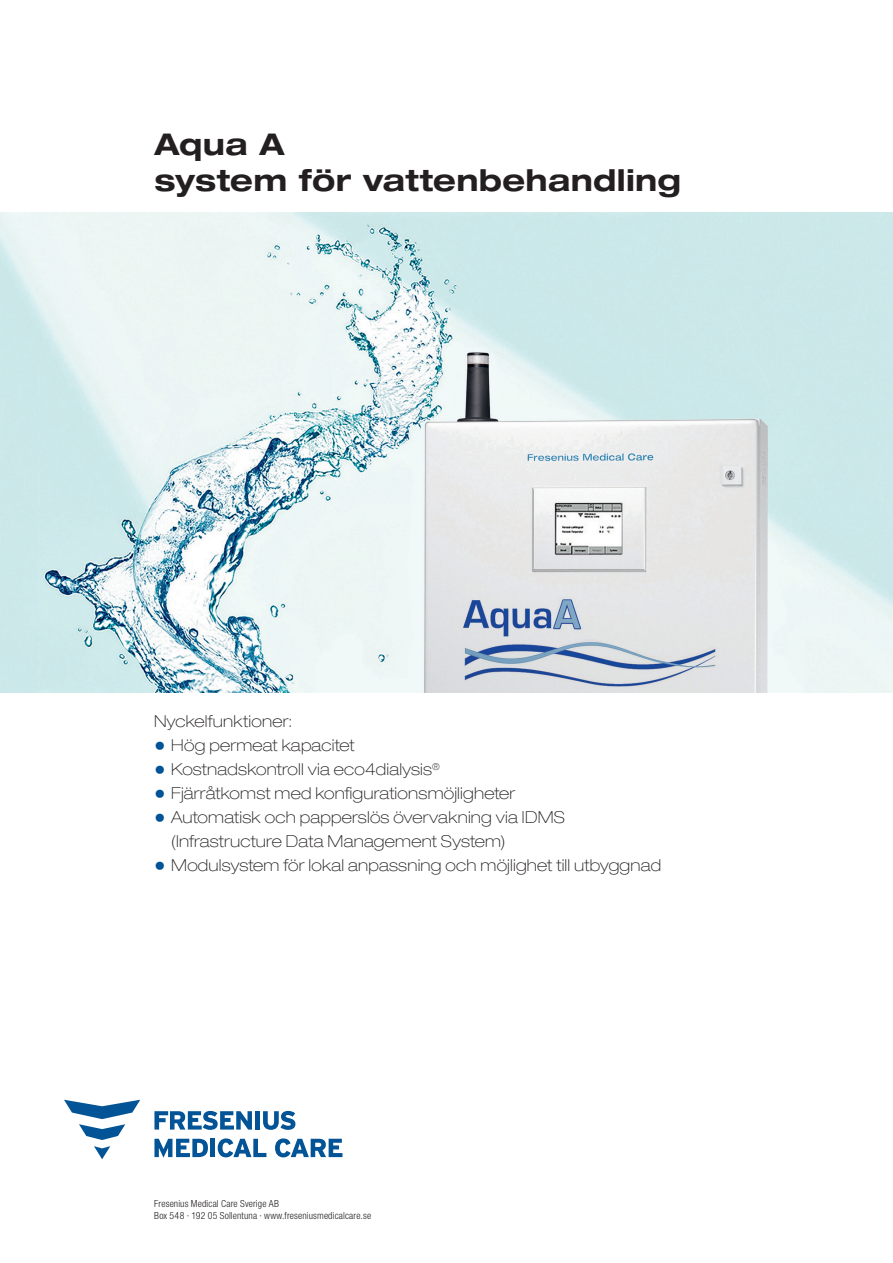
<style>
.page{position:relative;width:893px;height:1263px;background:#fff}
.page>*{position:absolute;margin:0;border:0;box-sizing:border-box;transform-origin:0 0}
.t1{font:700 expanded 30px/36px "Helvetica Neue LT";letter-spacing:.01em;color:#231f20}
.t2{font:100 expanded 16.5px/24px "Helvetica Neue LT";letter-spacing:.015em;color:#231f20}
._13_Address_Block{font:300 condensed 9.75px/11.7px "Helvetica Neue LT";letter-spacing:.015em;color:#231f20}
.s1{font-size:23.1px;color:#035496}
</style>
<div class="page">
<svg style="left:94px;top:1146px;width:16px;height:13px"></svg>
<svg style="left:64px;top:1100px;width:76px;height:40px"></svg>
<div style="left:210px;top:1139px;width:5px;height:18px;background:#035496"></div>
<svg style="left:218px;top:1138px;width:48px;height:19px"></svg>
<svg style="left:275px;top:1138px;width:67px;height:19px"></svg>
<svg style="left:154px;top:1139px;width:54px;height:19px"></svg>
<svg style="left:154px;top:1111px;width:98px;height:19px"></svg>
<div style="left:255px;top:1111px;width:5px;height:18px;background:#035496"></div>
<svg style="left:263px;top:1111px;width:32px;height:19px"></svg>
<img style="left:0;top:213px;width:893px;height:479px">
<p class="t1" style="left:155px;top:126px;width:528px">Aqua A<br>system för vattenbehandling</p>
<p class="t2" style="left:154px;top:709px;width:140px">Nyckelfunktioner:</p>
<p class="t2" style="left:154px;top:733px;width:202px"><span class="s1">•</span> Hög permeat kapacitet</p>
<p class="t2" style="left:154px;top:757px;width:287px"><span class="s1">•</span> Kostnadskontroll via eco4dialysis<sup>®</sup></p>
<p class="t2" style="left:154px;top:781px;width:363px"><span class="s1">•</span> Fjärråtkomst med konfigurationsmöjligheter</p>
<p class="t2" style="left:171px;top:805px;width:395px;text-indent:-17px"><span class="s1">•</span> Automatisk och papperslös övervakning via IDMS (Infrastructure Data Management System)</p>
<p class="t2" style="left:154px;top:853px;width:509px"><span class="s1">•</span> Modulsystem för lokal anpassning och möjlighet till utbyggnad</p>
<p class="_13_Address_Block" style="left:154px;top:1198px;width:218px">Fresenius Medical Care Sverige AB<br>Box 548 · 192 05 Sollentuna · www.freseniusmedicalcare.se</p>
</div>
